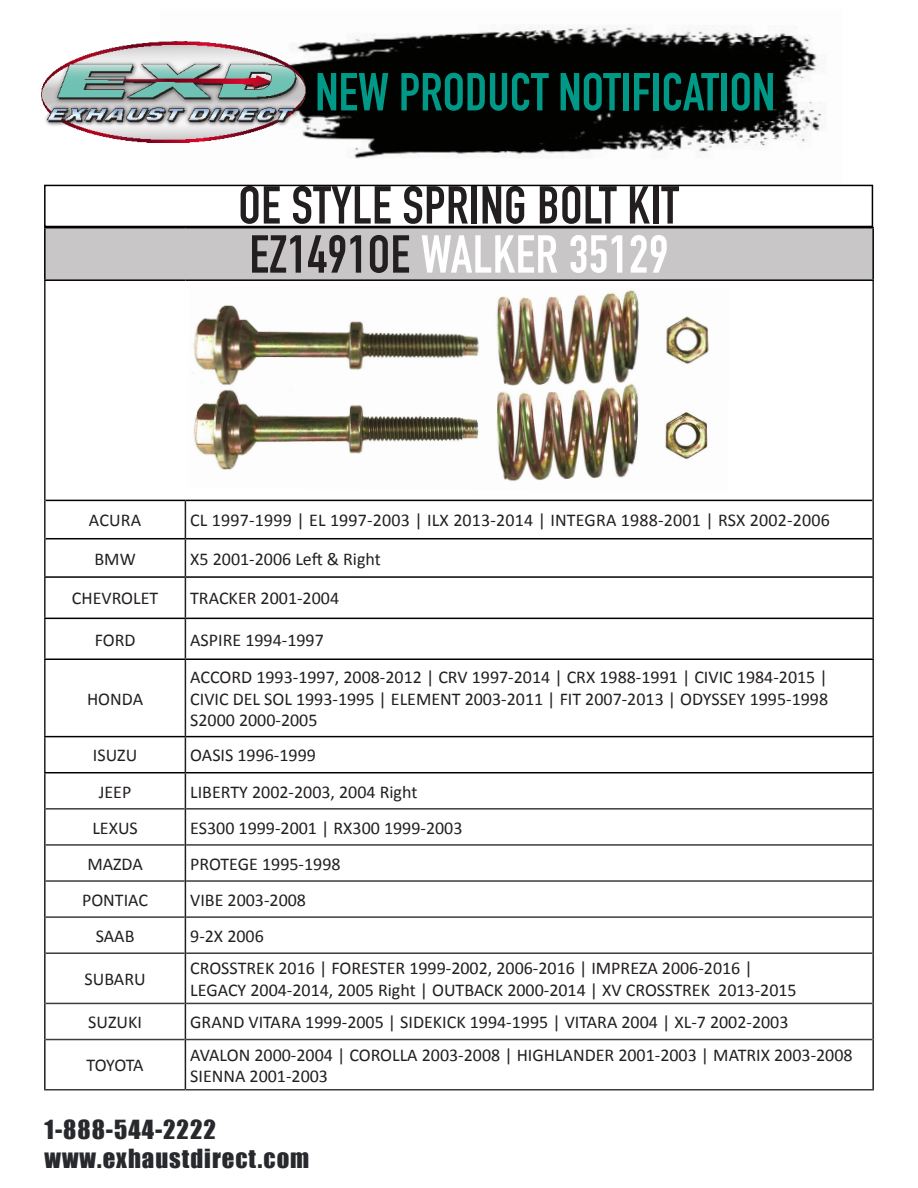
<style>
.page{position:relative;width:918px;height:1188px;background:#fff}
.page>*{position:absolute;margin:0;border:0;box-sizing:border-box;transform-origin:0 0}
.t1{font:700 52.5px "DIN Condensed";color:#009987}
.t2{font:700 52.5px "DIN Condensed";letter-spacing:.01em;color:#231f20}
.t3{font:700 52.5px "DIN Condensed";letter-spacing:.01em;color:#fff}
.t4{font:24.15px "Impact";letter-spacing:.04em;color:#27292c}
.t5{font:18px/21.6px "Calibri";color:#231f20}
.s1{color:#231f20}
</style>
<div class="page">
<img style="left:161px;top:26px;width:682px;height:159px">
<img style="left:41px;top:41px;width:265px;height:101px">
<div style="left:45px;top:228px;width:828px;height:52px;background:#c8c6c6"></div>
<svg style="left:46px;top:499px;width:826px;height:590px"></svg>
<hr style="left:46px;top:808px;width:139px;height:2px;background:#3c3c3d">
<hr style="left:186px;top:808px;width:686px;height:2px;background:#3c3c3d">
<hr style="left:46px;top:844px;width:139px;height:2px;background:#3c3c3d">
<hr style="left:186px;top:844px;width:686px;height:2px;background:#3c3c3d">
<hr style="left:46px;top:880px;width:139px;height:2px;background:#3c3c3d">
<hr style="left:186px;top:880px;width:686px;height:2px;background:#3c3c3d">
<hr style="left:46px;top:916px;width:139px;height:2px;background:#3c3c3d">
<hr style="left:186px;top:916px;width:686px;height:2px;background:#3c3c3d">
<hr style="left:46px;top:952px;width:139px;height:2px;background:#3c3c3d">
<hr style="left:186px;top:952px;width:686px;height:2px;background:#3c3c3d">
<hr style="left:46px;top:1003px;width:139px;height:1px;background:#3c3c3d">
<hr style="left:186px;top:1003px;width:686px;height:1px;background:#3c3c3d">
<hr style="left:46px;top:1039px;width:139px;height:1px;background:#3c3c3d">
<hr style="left:186px;top:1039px;width:686px;height:1px;background:#3c3c3d">
<hr style="left:44px;top:1089px;width:141px;height:2px;background:#3c3c3d">
<hr style="left:185px;top:1089px;width:689px;height:2px;background:#3c3c3d">
<hr style="left:44px;top:281px;width:2px;height:219px;background:#231f20">
<hr style="left:872px;top:281px;width:2px;height:219px;background:#231f20">
<hr style="left:44px;top:500px;width:2px;height:39px;background:#231f20">
<hr style="left:185px;top:501px;width:1px;height:37px;background:#231f20">
<hr style="left:872px;top:500px;width:2px;height:39px;background:#231f20">
<hr style="left:44px;top:539px;width:2px;height:37px;background:#231f20">
<hr style="left:185px;top:539px;width:1px;height:37px;background:#231f20">
<hr style="left:872px;top:539px;width:2px;height:37px;background:#231f20">
<hr style="left:44px;top:578px;width:2px;height:40px;background:#231f20">
<hr style="left:185px;top:578px;width:1px;height:40px;background:#231f20">
<hr style="left:872px;top:578px;width:2px;height:40px;background:#231f20">
<hr style="left:44px;top:619px;width:2px;height:40px;background:#231f20">
<hr style="left:185px;top:619px;width:1px;height:40px;background:#231f20">
<hr style="left:872px;top:619px;width:2px;height:40px;background:#231f20">
<hr style="left:44px;top:660px;width:2px;height:76px;background:#231f20">
<hr style="left:185px;top:660px;width:1px;height:76px;background:#231f20">
<hr style="left:872px;top:660px;width:2px;height:76px;background:#231f20">
<hr style="left:44px;top:737px;width:2px;height:35px;background:#231f20">
<hr style="left:185px;top:737px;width:1px;height:35px;background:#231f20">
<hr style="left:872px;top:737px;width:2px;height:35px;background:#231f20">
<hr style="left:44px;top:773px;width:2px;height:36px;background:#231f20">
<hr style="left:185px;top:773px;width:1px;height:36px;background:#231f20">
<hr style="left:872px;top:773px;width:2px;height:36px;background:#231f20">
<hr style="left:44px;top:809px;width:2px;height:36px;background:#231f20">
<hr style="left:185px;top:809px;width:1px;height:36px;background:#231f20">
<hr style="left:872px;top:809px;width:2px;height:36px;background:#231f20">
<hr style="left:44px;top:845px;width:2px;height:36px;background:#231f20">
<hr style="left:185px;top:845px;width:1px;height:36px;background:#231f20">
<hr style="left:872px;top:845px;width:2px;height:36px;background:#231f20">
<hr style="left:44px;top:881px;width:2px;height:36px;background:#231f20">
<hr style="left:185px;top:881px;width:1px;height:36px;background:#231f20">
<hr style="left:872px;top:881px;width:2px;height:36px;background:#231f20">
<hr style="left:44px;top:917px;width:2px;height:36px;background:#231f20">
<hr style="left:185px;top:917px;width:1px;height:36px;background:#231f20">
<hr style="left:872px;top:917px;width:2px;height:36px;background:#231f20">
<hr style="left:44px;top:953px;width:2px;height:50px;background:#231f20">
<hr style="left:185px;top:953px;width:1px;height:50px;background:#231f20">
<hr style="left:872px;top:953px;width:2px;height:50px;background:#231f20">
<hr style="left:44px;top:1003px;width:2px;height:37px;background:#231f20">
<hr style="left:185px;top:1003px;width:1px;height:37px;background:#231f20">
<hr style="left:872px;top:1003px;width:2px;height:37px;background:#231f20">
<hr style="left:44px;top:1040px;width:2px;height:49px;background:#231f20">
<hr style="left:185px;top:1040px;width:1px;height:49px;background:#231f20">
<hr style="left:872px;top:1040px;width:2px;height:49px;background:#231f20">
<hr style="left:44px;top:227px;width:141px;height:1px;background:#030000">
<hr style="left:44px;top:228px;width:2px;height:51px;background:#030000">
<hr style="left:185px;top:227px;width:689px;height:1px;background:#030000">
<hr style="left:872px;top:228px;width:2px;height:51px;background:#030000">
<hr style="left:44px;top:279px;width:141px;height:2px;background:#030000">
<hr style="left:185px;top:279px;width:689px;height:2px;background:#030000">
<hr style="left:46px;top:500px;width:139px;height:1px;background:#030000">
<hr style="left:185px;top:500px;width:687px;height:1px;background:#030000">
<hr style="left:46px;top:538px;width:139px;height:1px;background:#030000">
<hr style="left:185px;top:538px;width:687px;height:1px;background:#030000">
<hr style="left:44px;top:576px;width:141px;height:2px;background:#030000">
<hr style="left:185px;top:576px;width:689px;height:2px;background:#030000">
<hr style="left:44px;top:618px;width:141px;height:1px;background:#030000">
<hr style="left:185px;top:618px;width:689px;height:1px;background:#030000">
<hr style="left:44px;top:659px;width:141px;height:1px;background:#030000">
<hr style="left:185px;top:659px;width:689px;height:1px;background:#030000">
<hr style="left:44px;top:736px;width:141px;height:1px;background:#030000">
<hr style="left:185px;top:736px;width:689px;height:1px;background:#030000">
<hr style="left:44px;top:772px;width:141px;height:1px;background:#030000">
<hr style="left:185px;top:772px;width:689px;height:1px;background:#030000">
<div style="left:44px;top:185px;width:829px;height:42px;border:2px solid #000"></div>
<img style="left:192px;top:290px;width:517px;height:192px">
<p class="t1" style="left:315px;top:61px;width:461px">NEW PRODUCT NOTIFICATION</p>
<p class="t2" style="left:238px;top:174px;width:442px">OE STYLE SPRING BOLT KIT</p>
<p class="t3" style="left:250px;top:223px;width:420px"><span class="s1">EZ1491OE</span> WALKER 35129</p>
<p class="t5" style="left:89px;top:510px;width:54px">ACURA</p>
<p class="t5" style="left:190px;top:510px;width:641px">CL 1997-1999 | EL 1997-2003 | ILX 2013-2014 | INTEGRA 1988-2001 | RSX 2002-2006</p>
<p class="t5" style="left:95px;top:548px;width:43px">BMW</p>
<p class="t5" style="left:190px;top:548px;width:192px">X5 2001-2006 Left &amp; Right</p>
<p class="t5" style="left:72px;top:588px;width:88px">CHEVROLET</p>
<p class="t5" style="left:190px;top:588px;width:150px">TRACKER 2001-2004</p>
<p class="t5" style="left:95px;top:629px;width:42px">FORD</p>
<p class="t5" style="left:190px;top:629px;width:135px">ASPIRE 1994-1997</p>
<p class="t5" style="left:87px;top:688px;width:57px">HONDA</p>
<p class="t5" style="left:190px;top:666px;width:639px">ACCORD 1993-1997, 2008-2012 | CRV 1997-2014 | CRX 1988-1991 | CIVIC 1984-2015 |</p>
<p class="t5" style="left:190px;top:688px;width:639px">CIVIC DEL SOL 1993-1995 | ELEMENT 2003-2011 | FIT 2007-2013 | ODYSSEY 1995-1998</p>
<p class="t5" style="left:190px;top:710px;width:129px">S2000 2000-2005</p>
<p class="t5" style="left:93px;top:745px;width:46px">ISUZU</p>
<p class="t5" style="left:190px;top:745px;width:127px">OASIS 1996-1999</p>
<p class="t5" style="left:99px;top:781px;width:34px">JEEP</p>
<p class="t5" style="left:190px;top:781px;width:229px">LIBERTY 2002-2003, 2004 Right</p>
<p class="t5" style="left:92px;top:817px;width:47px">LEXUS</p>
<p class="t5" style="left:190px;top:817px;width:274px">ES300 1999-2001 | RX300 1999-2003</p>
<p class="t5" style="left:87px;top:853px;width:57px">MAZDA</p>
<p class="t5" style="left:190px;top:853px;width:152px">PROTEGE 1995-1998</p>
<p class="t5" style="left:82px;top:889px;width:68px">PONTIAC</p>
<p class="t5" style="left:190px;top:889px;width:117px">VIBE 2003-2008</p>
<p class="t5" style="left:96px;top:925px;width:40px">SAAB</p>
<p class="t5" style="left:190px;top:925px;width:75px">9-2X 2006</p>
<p class="t5" style="left:85px;top:968px;width:63px">SUBARU</p>
<p class="t5" style="left:190px;top:958px;width:608px">CROSSTREK 2016 | FORESTER 1999-2002, 2006-2016 | IMPREZA 2006-2016 |<br>LEGACY 2004-2014, 2005 Right | OUTBACK 2000-2014 | XV CROSSTREK 2013-2015</p>
<p class="t5" style="left:88px;top:1012px;width:55px">SUZUKI</p>
<p class="t5" style="left:190px;top:1012px;width:600px">GRAND VITARA 1999-2005 | SIDEKICK 1994-1995 | VITARA 2004 | XL-7 2002-2003</p>
<p class="t5" style="left:87px;top:1055px;width:59px">TOYOTA</p>
<p class="t5" style="left:190px;top:1044px;width:664px">AVALON 2000-2004 | COROLLA 2003-2008 | HIGHLANDER 2001-2003 | MATRIX 2003-2008</p>
<p class="t5" style="left:190px;top:1065px;width:139px">SIENNA 2001-2003</p>
<p class="t4" style="left:45px;top:1111px;width:173px">1-888-544-2222</p>
<p class="t4" style="left:45px;top:1139px;width:266px">www.exhaustdirect.com</p>
</div>
